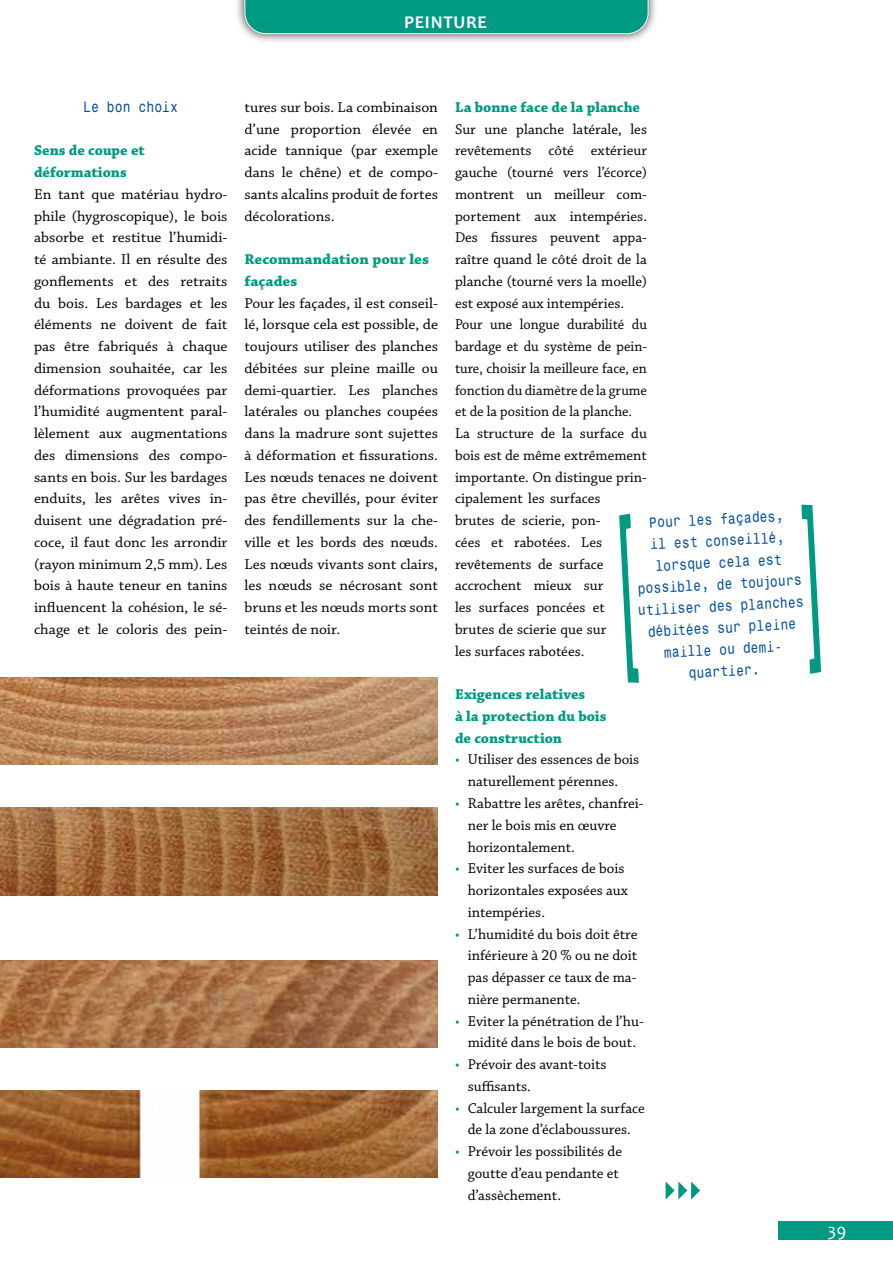
<style>
.page{position:relative;width:893px;height:1263px;background:#fff}
.page>*{position:absolute;margin:0;border:0;box-sizing:border-box;transform-origin:0 0}
.t1{font:700 18px "Candara";letter-spacing:.04em;color:#fff}
.t2{font:18px "Candara";color:#fff}
.t3{font:15px/21.8px "Chaparral Pro";color:#000;text-align:justify;scale:1.04 1}
.t4{font:15px/21.8px "Chaparral Pro";color:#000}
.t5{font:700 15px/21.8px "Chaparral Pro";color:#009982}
.t6{font:700 15px/21.8px "Chaparral Pro";color:#009982;scale:1.04 1}
.t7{font:13.5px/21.8px "Monospace Typewriter";color:#004d9d;text-align:center}
.s1{color:#009982}
</style>
<div class="page">
<div style="left:778px;top:1221px;width:115px;height:19px;background:#009982"></div>
<div style="left:235px;top:0;width:423px;height:44px;background:#000;opacity:.75"></div>
<div style="left:244px;top:0;width:405px;height:34px;background:#009982"></div>
<svg style="left:666px;top:1181px;width:34px;height:18px"></svg>
<img style="left:0;top:677px;width:438px;height:87px">
<img style="left:0;top:808px;width:438px;height:87px">
<img style="left:0;top:960px;width:438px;height:87px">
<img style="left:0;top:1091px;width:438px;height:87px">
<svg style="left:619px;top:514px;width:20px;height:169px"></svg>
<svg style="left:801px;top:505px;width:20px;height:169px"></svg>
<p class="t1" style="left:404px;top:11px;width:84px">PEINTURE</p>
<p class="t7" style="left:83px;top:96px;width:96px">Le bon choix</p>
<p class="t5" style="left:34px;top:140px;width:112px">Sens de coupe et déformations</p>
<p class="t3" style="left:34px;top:184px;width:188px">En tant que matériau hydro&shy;phile (hygroscopique), le bois absorbe et restitue l’humidi&shy;té ambiante. Il en résulte des gonflements et des retraits du bois. Les bardages et les éléments ne doivent de fait pas être fabriqués à chaque dimension souhaitée, car les déformations provoquées par l’humidité augmentent paral&shy;lèlement aux augmentations des dimensions des compo&shy;sants en bois. Sur les bardages enduits, les arêtes vives in&shy;duisent une dégradation pré&shy;coce, il faut donc les arrondir (rayon minimum 2,5 mm). Les bois à haute teneur en tanins influencent la cohésion, le sé&shy;chage et le coloris des pein-</p>
<p class="t3" style="left:244px;top:97px;width:188px">tures sur bois. La combinaison d’une proportion élevée en acide tannique (par exemple dans le chêne) et de compo&shy;sants alcalins produit de fortes décolorations.</p>
<p class="t6" style="left:244px;top:249px;width:179px">Recommandation pour les façades</p>
<p class="t3" style="left:244px;top:293px;width:188px">Pour les façades, il est conseil&shy;lé, lorsque cela est possible, de toujours utiliser des planches débitées sur pleine maille ou demi-quartier. Les planches latérales ou planches coupées dans la madrure sont sujettes à déformation et fissurations.<br>Les nœuds tenaces ne doivent pas être chevillés, pour éviter des fendillements sur la che&shy;ville et les bords des nœuds.<br>Les nœuds vivants sont clairs, les nœuds se nécrosant sont bruns et les nœuds morts sont teintés de noir.</p>
<p class="t5" style="left:455px;top:97px;width:187px">La bonne face de la planche</p>
<p class="t4" style="left:455px;top:119px;width:194px">Sur une planche latérale, les revêtements côté extérieur gauche (tourné vers l’écorce) montrent un meilleur com&shy;portement aux intempéries.<br>Des fissures peuvent appa&shy;raître quand le côté droit de la planche (tourné vers la moelle) est exposé aux intempéries.<br>Pour une longue durabilité du bardage et du système de pein&shy;ture, choisir la meilleure face, en fonction du diamètre de la grume et de la position de la planche.<br>La structure de la surface du bois est de même extrêmement importante. On distingue prin&shy;cipalement les surfaces<br>brutes de scierie, pon-<br>cées et rabotées. Les revêtements de surface accrochent mieux sur<br>les surfaces poncées et brutes de scierie que sur<br>les surfaces rabotées.</p>
<p class="t5" style="left:455px;top:684px;width:153px">Exigences relatives<br>à la protection du bois de construction</p>
<p class="t4" style="left:455px;top:749px;width:186px;text-align:center"><span class="s1">•</span> Utiliser des essences de bois naturellement pérennes.</p>
<p class="t4" style="left:468px;top:793px;width:177px;text-indent:-13px"><span class="s1">•</span> Rabattre les arêtes, chanfrei&shy;ner le bois mis en œuvre horizontalement.</p>
<p class="t4" style="left:468px;top:858px;width:162px;text-indent:-13px"><span class="s1">•</span> Eviter les surfaces de bois horizontales exposées aux intempéries.</p>
<p class="t4" style="left:468px;top:923px;width:171px;text-align:justify;text-indent:-13px"><span class="s1">•</span> L’humidité du bois doit être inférieure à 20 % ou ne doit pas dépasser ce taux de ma&shy;nière permanente.</p>
<p class="t4" style="left:455px;top:1010px;width:190px;text-align:center"><span class="s1">•</span> Eviter la pénétration de l’hu&shy;midité dans le bois de bout.</p>
<p class="t4" style="left:468px;top:1054px;width:140px;text-indent:-13px"><span class="s1">•</span> Prévoir des avant-toits suffisants.</p>
<p class="t4" style="left:455px;top:1097px;width:191px;text-align:center"><span class="s1">•</span> Calculer largement la surface de la zone d’éclaboussures.</p>
<p class="t4" style="left:468px;top:1141px;width:156px;text-indent:-13px"><span class="s1">•</span> Prévoir les possibilités de goutte d’eau pendante et d’assèchement.</p>
<p class="t7" style="left:633px;top:512px;width:168px;rotate:-3deg">Pour les façades,<br>il est conseillé, lorsque cela est possible, de toujours utiliser des planches débitées sur pleine maille ou demi&shy;quartier.</p>
<p class="t2" style="left:828px;top:1218px;width:20px">39</p>
</div>
